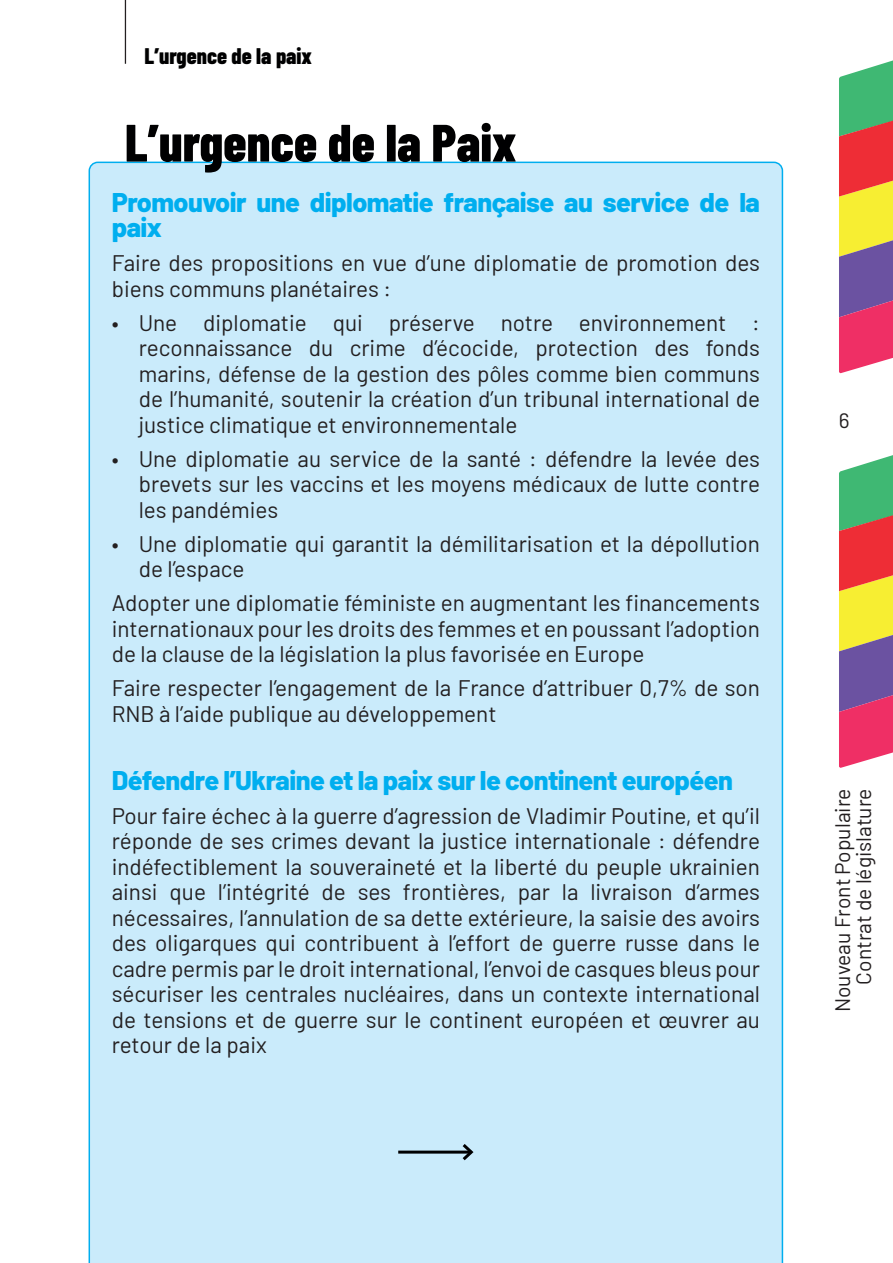
<style>
.page{position:relative;width:893px;height:1263px;background:#fff}
.page>*{position:absolute;margin:0;border:0;box-sizing:border-box;transform-origin:0 0}
.t1{font:800 52.5px "Barlow Condensed";color:#000001}
.t2{font:800 27px/25.5px "Barlow";letter-spacing:-.02em;color:#00aeef}
.t3{font:22.5px/25.5px "Barlow";color:#231f20;text-align:justify}
.t4{font:800 22.5px "Barlow Condensed";color:#000001}
.t5{font:21px/21px "Barlow";color:#231f20;text-align:right}
</style>
<div class="page">
<svg style="left:839px;top:60px;width:54px;height:313px;background:#b67e68"></svg>
<svg style="left:839px;top:455px;width:54px;height:313px;background:#b67e68"></svg>
<hr style="left:125px;top:0;width:1px;height:64px;background:#231f20">
<div style="left:89px;top:162px;width:694px;height:1101px;background:#caebfb"></div>
<hr style="left:398px;top:1150px;width:73px;height:3px;background:#000001">
<svg style="left:459px;top:1141px;width:17px;height:22px"></svg>
<p class="t4" style="left:145px;top:40px;width:169px">L’urgence de la paix</p>
<h1 class="t1" style="left:125px;top:106px;width:393px">L’urgence de la Paix</h1>
<p class="t2" style="left:112px;top:187px;width:650px">Promouvoir une diplomatie française au service de la paix</p>
<p class="t3" style="left:112px;top:249px;width:650px">Faire des propositions en vue d’une diplomatie de promotion des biens communs planétaires :</p>
<p class="t3" style="left:139px;top:308px;width:623px;text-indent:-27px">• Une diplomatie qui préserve notre environnement : reconnaissance du crime d’écocide, protection des fonds marins, défense de la gestion des pôles comme bien communs de l’humanité, soutenir la création d’un tribunal international de justice climatique et environnementale</p>
<p class="t3" style="left:139px;top:444px;width:623px;text-indent:-27px">• Une diplomatie au service de la santé : défendre la levée des brevets sur les vaccins et les moyens médicaux de lutte contre les pandémies</p>
<p class="t3" style="left:139px;top:529px;width:623px;text-indent:-27px">• Une diplomatie qui garantit la démilitarisation et la dépollution de l’espace</p>
<p class="t3" style="left:112px;top:589px;width:650px">Adopter une diplomatie féministe en augmentant les financements internationaux pour les droits des femmes et en poussant l’adoption de la clause de la législation la plus favorisée en Europe</p>
<p class="t3" style="left:112px;top:674px;width:650px">Faire respecter l’engagement de la France d’attribuer 0,7% de son<br>RNB à l’aide publique au développement</p>
<p class="t2" style="left:112px;top:765px;width:623px">Défendre l’Ukraine et la paix sur le continent européen</p>
<p class="t3" style="left:112px;top:801px;width:650px">Pour faire échec à la guerre d’agression de Vladimir Poutine, et qu’il réponde de ses crimes devant la justice internationale : défendre indéfectiblement la souveraineté et la liberté du peuple ukrainien ainsi que l’intégrité de ses frontières, par la livraison d’armes nécessaires, l’annulation de sa dette extérieure, la saisie des avoirs des oligarques qui contribuent à l’effort de guerre russe dans le cadre permis par le droit international, l’envoi de casques bleus pour sécuriser les centrales nucléaires, dans un contexte international de tensions et de guerre sur le continent européen et œuvrer au retour de la paix</p>
<p class="t5" style="left:839px;top:408px;width:12px">6</p>
<p class="t5" style="left:831px;top:1012px;width:225px;rotate:-90deg">Nouveau Front Populaire<br>Contrat de législature</p>
</div>
